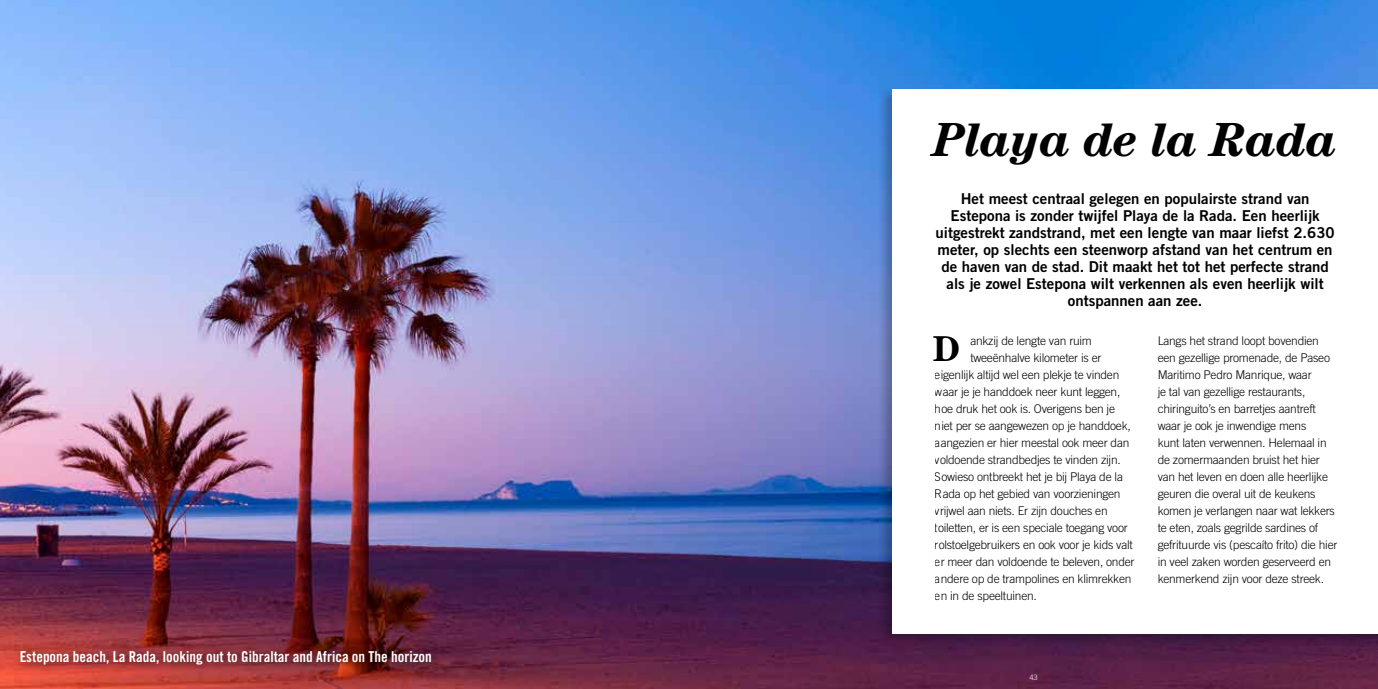
<style>
.page{position:relative;width:1378px;height:689px;background:#fff}
.page>*{position:absolute;margin:0;border:0;box-sizing:border-box;transform-origin:0 0}
.t1{font:italic 700 48px "Century LT";letter-spacing:-.01em;color:#000}
.t2{font:700 36px "Century LT";color:#000}
.t3{font:15px/17px "Trade Gothic LT Std Bd 2";color:#000;text-align:center}
.t4{font:15px "Trade Gothic LT Std Bd Cn 20";color:#fff}
.t5{font:300 12px/17px "Trade Gothic LT Std";letter-spacing:-.02em;color:#000}
.t6{font:300 7.5px "Trade Gothic LT Std";color:#fff}
</style>
<div class="page">
<img style="left:0;top:0;width:1378px;height:689px">
<div style="left:877px;top:86px;width:501px;height:561px;background:#000;opacity:.25"></div>
<div style="left:892px;top:89px;width:486px;height:545px;background:#fff"></div>
<div style="left:14px;top:645px;width:429px;height:31px;background:#000;opacity:.75"></div>
<p class="t4" style="left:20px;top:647px;width:414px">Estepona beach, La Rada, looking out to Gibraltar and Africa on The horizon</p>
<h1 class="t1" style="left:932px;top:112px;width:406px">Playa de la Rada</h1>
<p class="t3" style="left:935px;top:190px;width:401px">Het meest centraal gelegen en populairste strand van Estepona is zonder twijfel Playa de la Rada. Een heerlijk uitgestrekt zandstrand, met een lengte van maar liefst 2.630 meter, op slechts een steenworp afstand van het centrum en de haven van de stad. Dit maakt het tot het perfecte strand als je zowel Estepona wilt verkennen als even heerlijk wilt ontspannen aan zee.</p>
<p class="t5" style="left:970px;top:332px;width:123px">ankzij de lengte van ruim</p>
<p class="t5" style="left:970px;top:349px;width:133px">tweeënhalve kilometer is er</p>
<p class="t5" style="left:935px;top:366px;width:186px">eigenlijk altijd wel een plekje te vinden</p>
<p class="t5" style="left:935px;top:383px;width:187px">waar je je handdoek neer kunt leggen,</p>
<p class="t5" style="left:935px;top:400px;width:182px">hoe druk het ook is. Overigens ben je</p>
<p class="t5" style="left:935px;top:417px;width:197px">niet per se aangewezen op je handdoek,</p>
<p class="t5" style="left:935px;top:434px;width:196px">aangezien er hier meestal ook meer dan</p>
<p class="t5" style="left:935px;top:451px;width:187px">voldoende strandbedjes te vinden zijn.</p>
<p class="t5" style="left:935px;top:468px;width:190px">Sowieso ontbreekt het je bij Playa de la</p>
<p class="t5" style="left:935px;top:485px;width:187px">Rada op het gebied van voorzieningen</p>
<p class="t5" style="left:935px;top:502px;width:174px">vrijwel aan niets. Er zijn douches en</p>
<p class="t5" style="left:935px;top:519px;width:194px">toiletten, er is een speciale toegang voor</p>
<p class="t5" style="left:935px;top:536px;width:199px">rolstoelgebruikers en ook voor je kids valt</p>
<p class="t5" style="left:935px;top:553px;width:201px">er meer dan voldoende te beleven, onder</p>
<p class="t5" style="left:935px;top:570px;width:198px">andere op de trampolines en klimrekken</p>
<p class="t5" style="left:935px;top:587px;width:103px">en in de speeltuinen.</p>
<p class="t5" style="left:1157px;top:332px;width:181px">Langs het strand loopt bovendien een gezellige promenade, de Paseo Maritimo Pedro Manrique, waar<br>je tal van gezellige restaurants, chiringuito’s en barretjes aantreft waar je ook je inwendige mens<br>kunt laten verwennen. Helemaal in de zomermaanden bruist het hier van het leven en doen alle heerlijke geuren die overal uit de keukens komen je verlangen naar wat lekkers te eten, zoals gegrilde sardines of gefrituurde vis (pescaíto frito) die hier in veel zaken worden geserveerd en kenmerkend zijn voor deze streek.</p>
<h2 class="t2" style="left:933px;top:327px;width:29px">D</h2>
<p class="t6" style="left:1029px;top:672px;width:10px">43</p>
</div>
